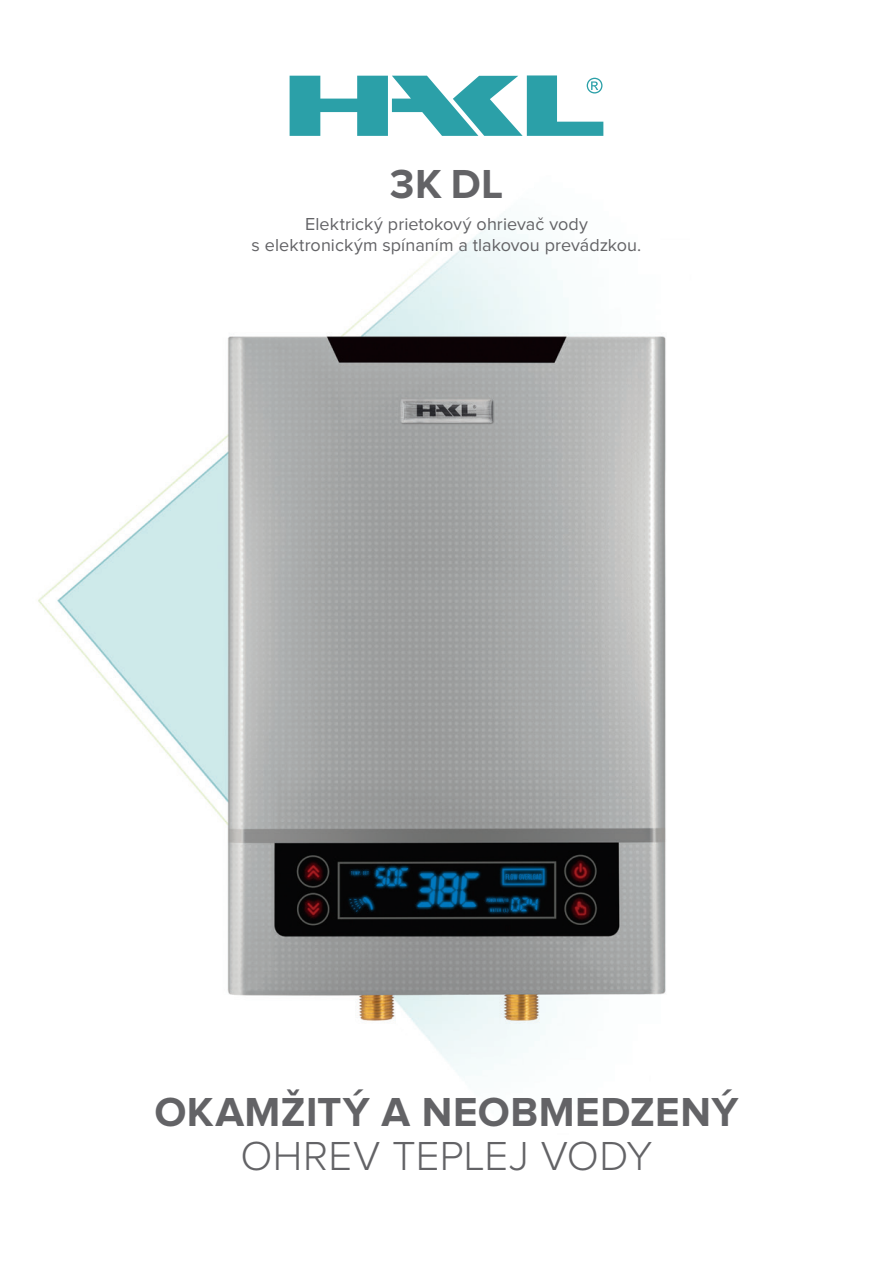
<style>
.page{position:relative;width:893px;height:1263px;background:#fff}
.page>*{position:absolute;margin:0;border:0;box-sizing:border-box;transform-origin:0 0}
.t1{font:700 42px "Proxima Nova";letter-spacing:.01em;color:#636366}
.t2{font:300 42px "Proxima Nova";letter-spacing:.01em;color:#636366}
.t3{font:18px "Proxima Nova";letter-spacing:.005em;color:#636366}
</style>
<div class="page">
<img style="left:38px;top:75px;width:628px;height:1003px">
<svg style="left:290px;top:75px;width:313px;height:61px"></svg>
<p class="t1" style="left:390px;top:165px;width:115px">3K DL</p>
<p class="t3" style="left:305px;top:215px;width:284px">Elektrický prietokový ohrievač vody</p>
<p class="t3" style="left:252px;top:236px;width:391px">s elektronickým spínaním a tlakovou prevádzkou.</p>
<p class="t1" style="left:154px;top:1093px;width:585px">OKAMŽITÝ A NEOBMEDZENÝ</p>
<p class="t2" style="left:240px;top:1136px;width:414px">OHREV TEPLEJ VODY</p>
</div>
